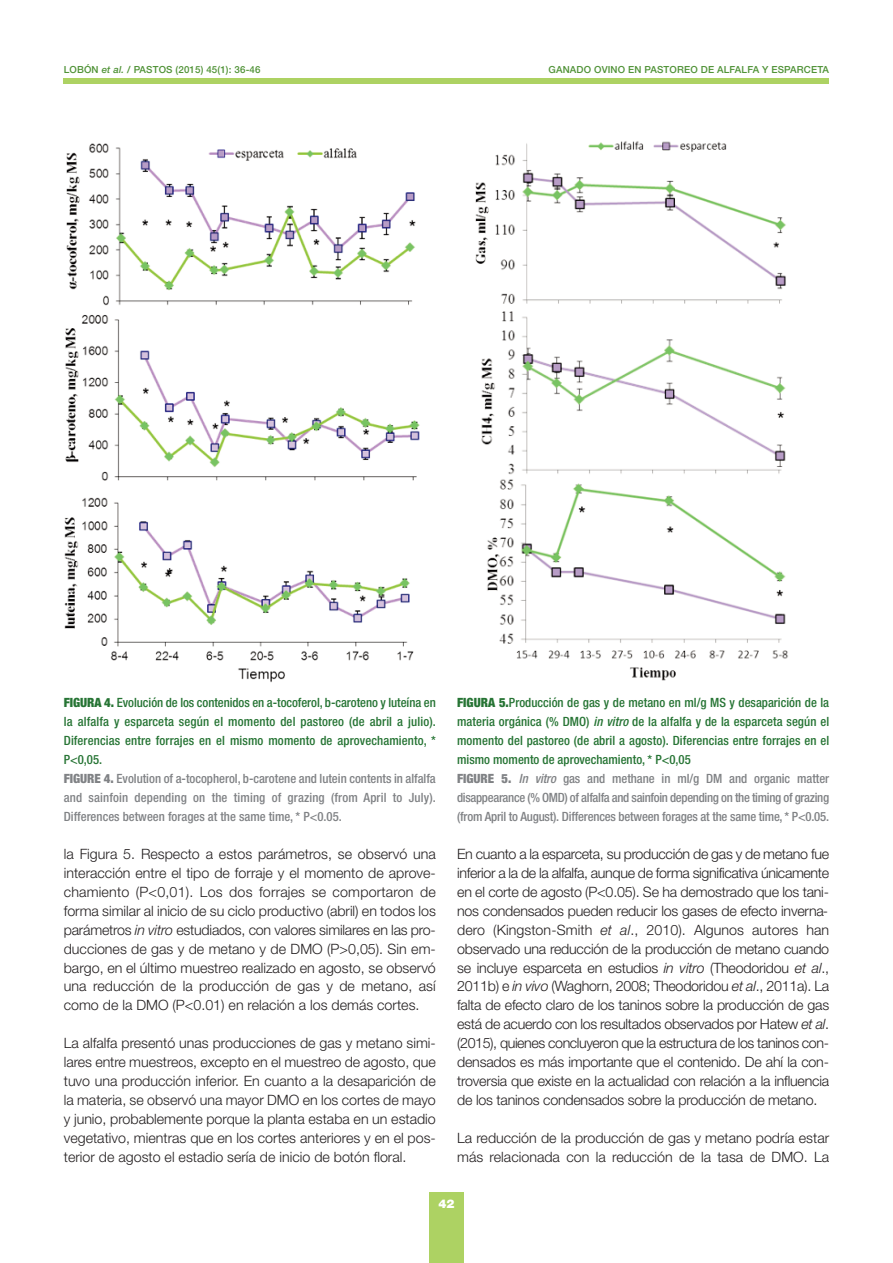
<style>
.page{position:relative;width:893px;height:1263px;background:#fff}
.page>*{position:absolute;margin:0;border:0;box-sizing:border-box;transform-origin:0 0}
.t1{font:300 14.25px/18.9px "Helvetica Neue LT Std";color:#231f20;text-align:justify}
.t2{font:500 condensed 12.75px/18.9px "Helvetica Neue LT Std";color:#267434}
.t3{font:900 12px "Helvetica Neue LT Std";color:#fff}
.t4{font:500 9.75px "Helvetica Neue LT Std";letter-spacing:.015em;color:#4f9236}
.s1{font-style:italic}
.s2{font-weight:900}
.s3{font-weight:900;color:#808285}
.s4{color:#808285}
.s5{font-style:italic;color:#808285}
</style>
<div class="page">
<div style="left:64px;top:79px;width:765px;height:5px;background:#add263"></div>
<div style="left:429px;top:1193px;width:34px;height:70px;background:#add263"></div>
<img style="left:64px;top:143px;width:356px;height:540px">
<img style="left:475px;top:141px;width:313px;height:540px">
<p class="t4" style="left:64px;top:66px;width:198px">LOBÓN <span class="s1">et al.</span> / PASTOS (2015) 45(1): 36-46</p>
<p class="t4" style="left:548px;top:66px;width:282px">GANADO OVINO EN PASTOREO DE ALFALFA Y ESPARCETA</p>
<p class="t2" style="left:64px;top:695px;width:374px"><span class="s2">FIGURA 4.</span> Evolución de los contenidos en a-tocoferol, b-caroteno y luteína en la alfalfa y esparceta según el momento del pastoreo (de abril a julio).<br>Diferencias entre forrajes en el mismo momento de aprovechamiento, * P&lt;0,05.<br><span class="s3">FIGURE 4.</span> <span class="s4">Evolution of a-tocopherol, b-carotene and lutein contents in alfalfa and sainfoin depending on the timing of grazing (from April to July).<br>Differences between forages at the same time, * P&lt;0.05.</span></p>
<p class="t2" style="left:457px;top:695px;width:374px"><span class="s2">FIGURA 5.</span>Producción de gas y de metano en ml/g MS y desaparición de la materia orgánica (% DMO) <span class="s1">in vitro</span> de la alfalfa y de la esparceta según el momento del pastoreo (de abril a agosto). Diferencias entre forrajes en el mismo momento de aprovechamiento, * P&lt;0,05<br><span class="s3">FIGURE 5.</span> <span class="s5">In vitro</span> <span class="s4">gas and methane in ml/g DM and organic matter disappearance (% OMD) of alfalfa and sainfoin depending on the timing of grazing (from April to August). Differences between forages at the same time, * P&lt;0.05.</span></p>
<p class="t1" style="left:64px;top:846px;width:374px">la Figura 5. Respecto a estos parámetros, se observó una interacción entre el tipo de forraje y el momento de aprove&shy;chamiento (P&lt;0,01). Los dos forrajes se comportaron de forma similar al inicio de su ciclo productivo (abril) en todos los parámetros <span class="s1">in vitro</span> estudiados, con valores similares en las pro&shy;ducciones de gas y de metano y de DMO (P&gt;0,05). Sin em&shy;bargo, en el último muestreo realizado en agosto, se observó una reducción de la producción de gas y de metano, así como de la DMO (P&lt;0.01) en relación a los demás cortes.</p>
<p class="t1" style="left:64px;top:1035px;width:374px">La alfalfa presentó unas producciones de gas y metano simi&shy;lares entre muestreos, excepto en el muestreo de agosto, que tuvo una producción inferior. En cuanto a la desaparición de la materia, se observó una mayor DMO en los cortes de mayo y junio, probablemente porque la planta estaba en un estadio vegetativo, mientras que en los cortes anteriores y en el pos&shy;terior de agosto el estadio sería de inicio de botón floral.</p>
<p class="t1" style="left:457px;top:846px;width:374px">En cuanto a la esparceta, su producción de gas y de metano fue inferior a la de la alfalfa, aunque de forma significativa únicamente en el corte de agosto (P&lt;0.05). Se ha demostrado que los tani&shy;nos condensados pueden reducir los gases de efecto inverna&shy;dero (Kingston-Smith <span class="s1">et al</span>., 2010). Algunos autores han observado una reducción de la producción de metano cuando se incluye esparceta en estudios <span class="s1">in vitro</span> (Theodoridou <span class="s1">et al</span>., 2011b) e <span class="s1">in vivo</span> (Waghorn, 2008; Theodoridou <span class="s1">et al</span>., 2011a). La falta de efecto claro de los taninos sobre la producción de gas está de acuerdo con los resultados observados por Hatew <span class="s1">et al</span>. (2015), quienes concluyeron que la estructura de los taninos con&shy;densados es más importante que el contenido. De ahí la con&shy;troversia que existe en la actualidad con relación a la influencia de los taninos condensados sobre la producción de metano.</p>
<p class="t1" style="left:457px;top:1130px;width:374px">La reducción de la producción de gas y metano podría estar más relacionada con la reducción de la tasa de DMO. La</p>
<p class="t3" style="left:438px;top:1200px;width:18px">42</p>
</div>
